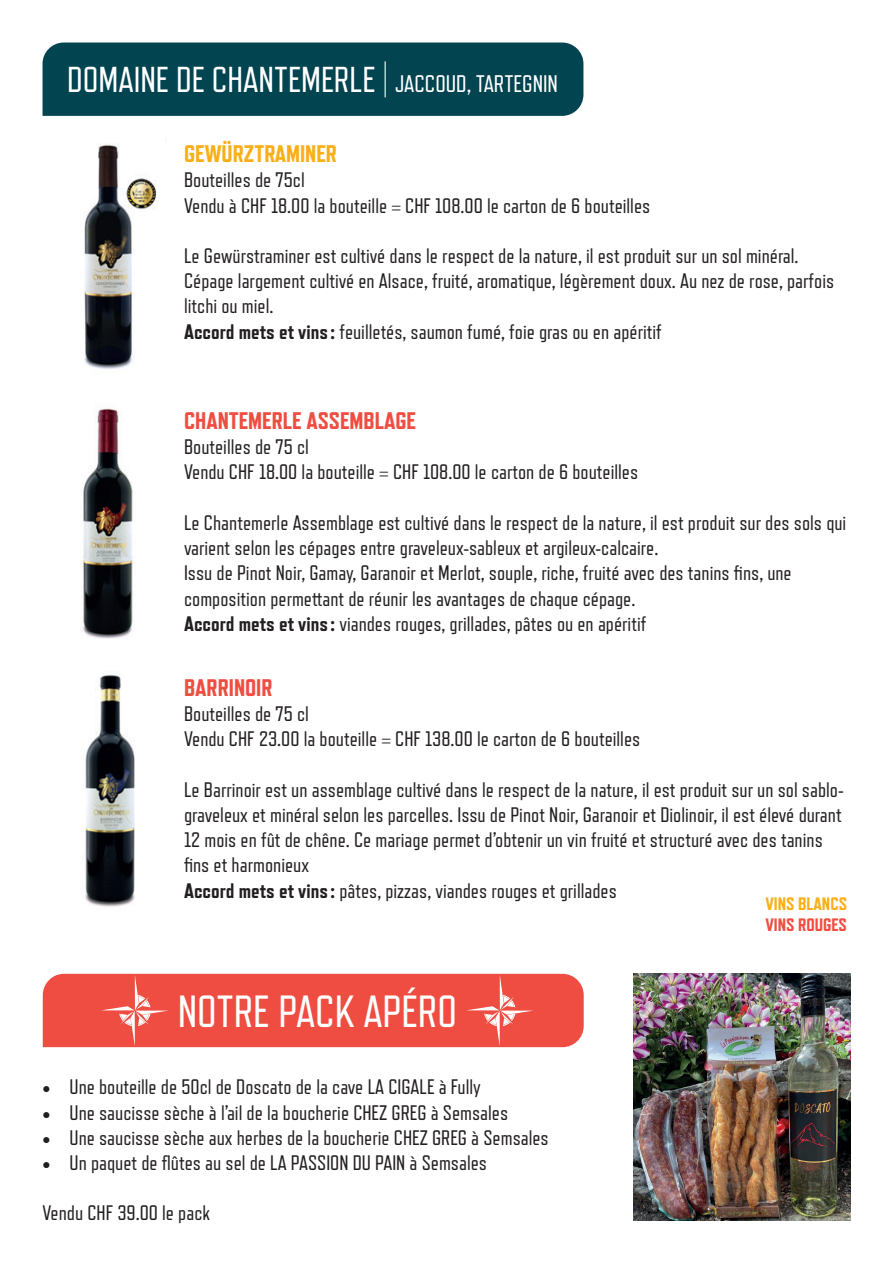
<style>
.page{position:relative;width:893px;height:1263px;background:#fff}
.page>*{position:absolute;margin:0;border:0;box-sizing:border-box;transform-origin:0 0}
.t1{font:45px "Refrigerator Deluxe";color:#fff}
.t2{font:36px "Refrigerator Deluxe";color:#fff}
.t3{font:800 24px "Refrigerator Deluxe";color:#ef4d41}
.t4{font:800 24px "Refrigerator Deluxe";color:#faaf18}
.t5{font:21px/25.2px "Refrigerator Deluxe";color:#231f20}
.t6{font:800 18px "Refrigerator Deluxe";color:#faaf18}
.t7{font:800 18px "Refrigerator Deluxe";color:#ef4d41}
.s1{font-size:24px}
.s2{font-weight:800}
</style>
<div class="page">
<div style="left:43px;top:43px;width:540px;height:73px;background:#034451"></div>
<img style="left:84px;top:143px;width:73px;height:226px">
<img style="left:83px;top:408px;width:50px;height:231px">
<img style="left:85px;top:674px;width:50px;height:233px">
<div style="left:43px;top:974px;width:541px;height:73px;background:#ef4d41"></div>
<img style="left:634px;top:974px;width:216px;height:246px">
<h2 class="t2" style="left:67px;top:60px;width:492px">DOMAINE DE CHANTEMERLE | <span class="s1">JACCOUD, TARTEGNIN</span></h2>
<p class="t4" style="left:184px;top:140px;width:154px">GEWÜRZTRAMINER</p>
<p class="t5" style="left:184px;top:168px;width:468px">Bouteilles de 75cl<br>Vendu à CHF 18.00 la bouteille = CHF 108.00 le carton de 6 bouteilles</p>
<p class="t5" style="left:184px;top:243px;width:652px">Le Gewürstraminer est cultivé dans le respect de la nature, il est produit sur un sol minéral.<br>Cépage largement cultivé en Alsace, fruité, aromatique, légèrement doux. Au nez de rose, parfois litchi ou miel.<br><span class="s2">Accord mets et vins :</span> feuilletés, saumon fumé, foie gras ou en apéritif</p>
<p class="t3" style="left:184px;top:407px;width:233px">CHANTEMERLE ASSEMBLAGE</p>
<p class="t5" style="left:184px;top:435px;width:456px">Bouteilles de 75 cl<br>Vendu CHF 18.00 la bouteille = CHF 108.00 le carton de 6 bouteilles</p>
<p class="t5" style="left:184px;top:510px;width:664px">Le Chantemerle Assemblage est cultivé dans le respect de la nature, il est produit sur des sols qui varient selon les cépages entre graveleux-sableux et argileux-calcaire.<br>Issu de Pinot Noir, Gamay, Garanoir et Merlot, souple, riche, fruité avec des tanins fins, une composition permettant de réunir les avantages de chaque cépage.<br><span class="s2">Accord mets et vins :</span> viandes rouges, grillades, pâtes ou en apéritif</p>
<p class="t3" style="left:184px;top:674px;width:90px">BARRINOIR</p>
<p class="t5" style="left:184px;top:701px;width:458px">Bouteilles de 75 cl<br>Vendu CHF 23.00 la bouteille = CHF 138.00 le carton de 6 bouteilles</p>
<p class="t5" style="left:184px;top:777px;width:661px">Le Barrinoir est un assemblage cultivé dans le respect de la nature, il est produit sur un sol sablo&shy;graveleux et minéral selon les parcelles. Issu de Pinot Noir, Garanoir et Diolinoir, il est élevé durant 12 mois en fût de chêne. Ce mariage permet d’obtenir un vin fruité et structuré avec des tanins fins et harmonieux<br><span class="s2">Accord mets et vins :</span> pâtes, pizzas, viandes rouges et grillades</p>
<p class="t6" style="left:765px;top:893px;width:83px">VINS BLANCS</p>
<p class="t7" style="left:765px;top:915px;width:83px">VINS ROUGES</p>
<h1 class="t1" style="left:178px;top:986px;width:281px">NOTRE PACK APÉRO</h1>
<p class="t5" style="left:43px;top:1075px;width:440px">• Une bouteille de 50cl de Doscato de la cave LA CIGALE à Fully</p>
<p class="t5" style="left:43px;top:1100px;width:467px">• Une saucisse sèche à l’ail de la boucherie CHEZ GREG à Semsales</p>
<p class="t5" style="left:43px;top:1125px;width:508px">• Une saucisse sèche aux herbes de la boucherie CHEZ GREG à Semsales</p>
<p class="t5" style="left:43px;top:1150px;width:446px">• Un paquet de flûtes au sel de LA PASSION DU PAIN à Semsales</p>
<p class="t5" style="left:43px;top:1201px;width:169px">Vendu CHF 39.00 le pack</p>
</div>
